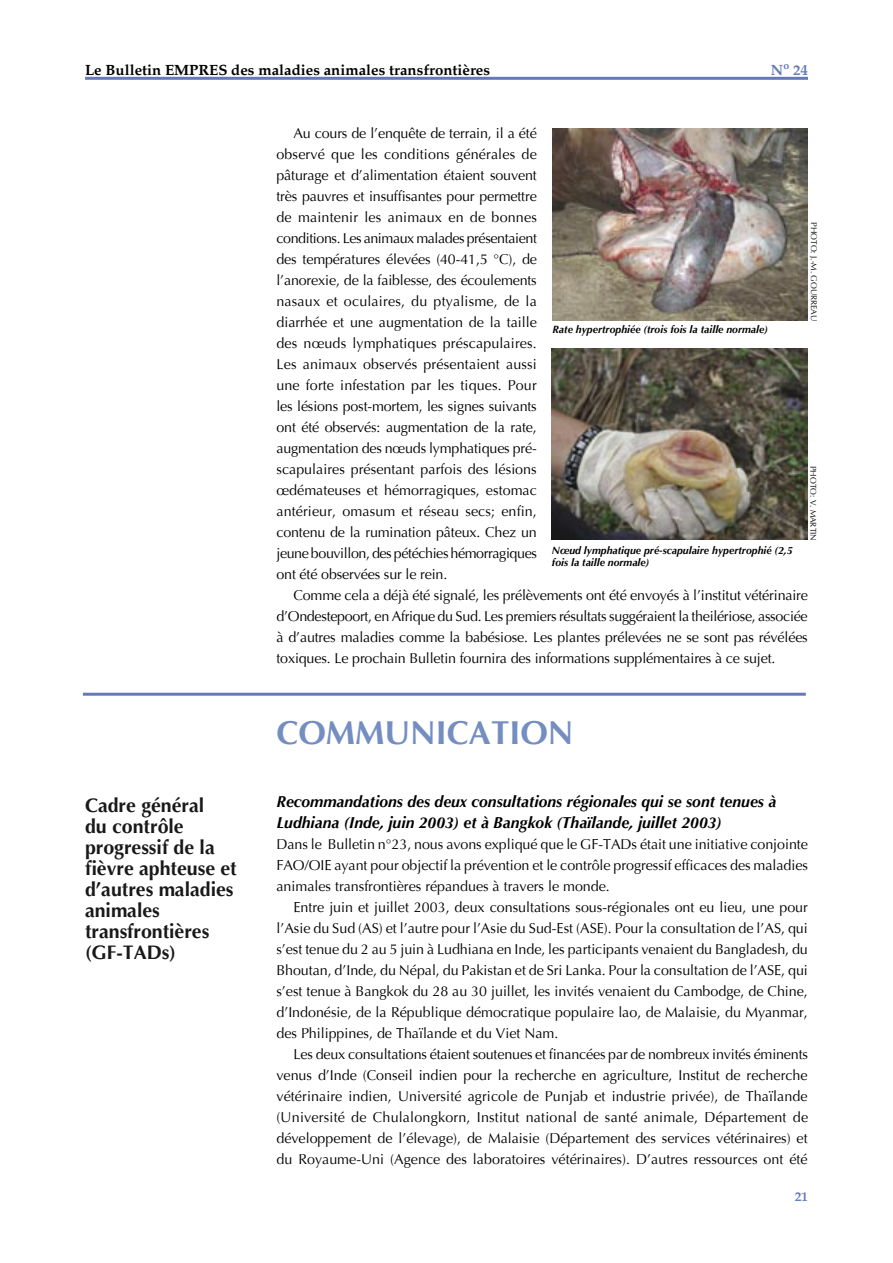
<style>
.page{position:relative;width:893px;height:1263px;background:#fff}
.page>*{position:absolute;margin:0;border:0;box-sizing:border-box;transform-origin:0 0}
.t1{font:700 33px "Optima";color:#758ec1}
.t2{font:700 19.5px/21px "Optima";color:#191919}
.t3{font:italic 700 15.75px/21px "Optima";color:#000}
.t4{font:700 15px "Palatino";color:#000}
.t5{font:700 15px "Palatino";color:#667ab7}
.t6{font:14.25px/21px "Optima";color:#000;text-align:justify}
.t7{font:700 13.5px "Palatino";color:#667ab7}
.t8{font:italic 700 10.5px/12.6px "Optima";color:#000}
.t9{font:8.25px "Optima";color:#000}
</style>
<div class="page">
<hr style="left:85px;top:77px;width:723px;height:3px;background:#667ab7">
<img style="left:552px;top:348px;width:255px;height:192px">
<img style="left:552px;top:129px;width:255px;height:191px">
<hr style="left:83px;top:693px;width:723px;height:3px;background:#667ab7">
<p class="t4" style="left:85px;top:61px;width:406px">Le Bulletin EMPRES des maladies animales transfrontières</p>
<p class="t5" style="left:771px;top:61px;width:39px">N<sup>o</sup> 24</p>
<p class="t6" style="left:276px;top:123px;width:262px;text-indent:17px">Au cours de l’enquête de terrain, il a été observé que les conditions générales de pâturage et d’alimentation étaient souvent très pauvres et insuffisantes pour permettre de maintenir les animaux en de bonnes conditions. Les animaux malades présentaient des températures élevées (40-41,5 °C), de l’anorexie, de la faiblesse, des écoulements nasaux et oculaires, du ptyalisme, de la diarrhée et une augmentation de la taille des nœuds lymphatiques préscapulaires.<br>Les animaux observés présentaient aussi une forte infestation par les tiques. Pour les lésions post-mortem, les signes suivants ont été observés: augmentation de la rate, augmentation des nœuds lymphatiques pré&shy;scapulaires présentant parfois des lésions œdémateuses et hémorragiques, estomac antérieur, omasum et réseau secs; enfin, contenu de la rumination pâteux. Chez un jeune bouvillon, des pétéchies hémorragiques ont été observées sur le rein.</p>
<p class="t6" style="left:276px;top:585px;width:533px;text-indent:17px">Comme cela a déjà été signalé, les prélèvements ont été envoyés à l’institut vétérinaire d’Ondestepoort, en Afrique du Sud. Les premiers résultats suggéraient la theilériose, associée à d’autres maladies comme la babésiose. Les plantes prélevées ne se sont pas révélées toxiques. Le prochain Bulletin fournira des informations supplémentaires à ce sujet.</p>
<p class="t9" style="left:819px;top:222px;width:101px;rotate:90deg">PHOTO: J.-M. GOURREAU</p>
<p class="t8" style="left:552px;top:323px;width:217px">Rate hypertrophiée (trois fois la taille normale)</p>
<p class="t9" style="left:819px;top:466px;width:77px;rotate:90deg">PHOTO: V. MARTIN</p>
<p class="t8" style="left:552px;top:544px;width:242px">Nœud lymphatique pré-scapulaire hypertrophié (2,5 fois la taille normale)</p>
<h2 class="t2" style="left:85px;top:796px;width:153px">Cadre général<br>du contrôle progressif de la fièvre aphteuse et d’autres maladies animales transfrontières (GF-TADs)</h2>
<h1 class="t1" style="left:276px;top:712px;width:299px">COMMUNICATION</h1>
<p class="t3" style="left:276px;top:791px;width:501px">Recommandations des deux consultations régionales qui se sont tenues à<br>Ludhiana (Inde, juin 2003) et à Bangkok (Thaïlande, juillet 2003)</p>
<p class="t6" style="left:276px;top:834px;width:533px">Dans le Bulletin n°23, nous avons expliqué que le GF-TADs était une initiative conjointe FAO/OIE ayant pour objectif la prévention et le contrôle progressif efficaces des maladies animales transfrontières répandues à travers le monde.</p>
<p class="t6" style="left:276px;top:897px;width:533px;text-indent:17px">Entre juin et juillet 2003, deux consultations sous-régionales ont eu lieu, une pour l’Asie du Sud (AS) et l’autre pour l’Asie du Sud-Est (ASE). Pour la consultation de l’AS, qui s’est tenue du 2 au 5 juin à Ludhiana en Inde, les participants venaient du Bangladesh, du Bhoutan, d’Inde, du Népal, du Pakistan et de Sri Lanka. Pour la consultation de l’ASE, qui s’est tenue à Bangkok du 28 au 30 juillet, les invités venaient du Cambodge, de Chine, d’Indonésie, de la République démocratique populaire lao, de Malaisie, du Myanmar, des Philippines, de Thaïlande et du Viet Nam.</p>
<p class="t6" style="left:276px;top:1044px;width:533px;text-indent:17px">Les deux consultations étaient soutenues et financées par de nombreux invités éminents venus d’Inde (Conseil indien pour la recherche en agriculture, Institut de recherche vétérinaire indien, Université agricole de Punjab et industrie privée), de Thaïlande (Université de Chulalongkorn, Institut national de santé animale, Département de développement de l’élevage), de Malaisie (Département des services vétérinaires) et du Royaume-Uni (Agence des laboratoires vétérinaires). D’autres ressources ont été</p>
<p class="t7" style="left:795px;top:1188px;width:15px">21</p>
</div>
